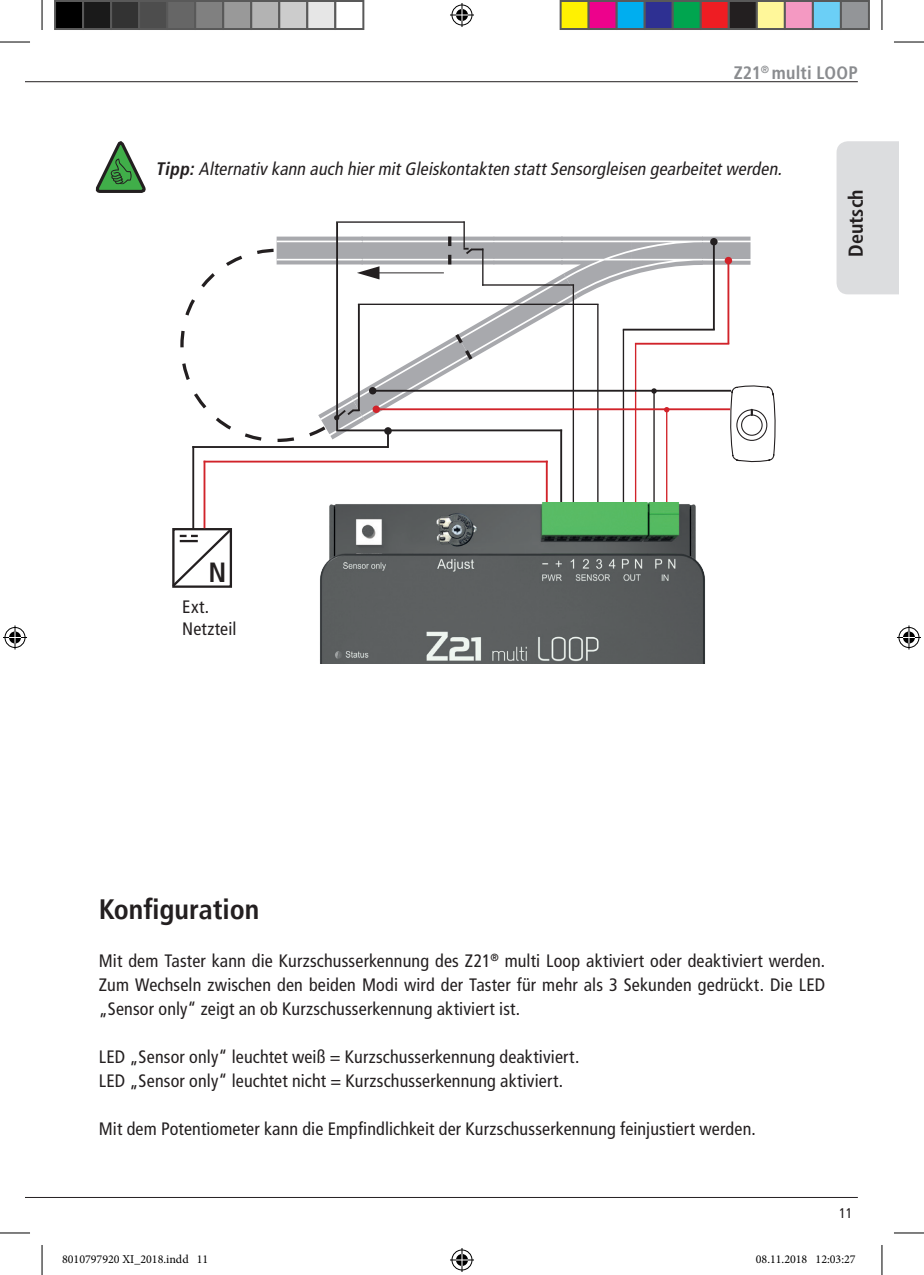
<style>
.page{position:relative;width:924px;height:1275px;background:#fff}
.page>*{position:absolute;margin:0;border:0;box-sizing:border-box;transform-origin:0 0}
.t1{font:700 condensed 28px "Frutiger LT";color:#231f20}
.t2{font:700 condensed 27.6px "Frutiger LT";color:#231f20}
.t3{font:700 condensed 20px "Frutiger LT";color:#231f20}
.t4{font:condensed 18px/24px "Frutiger LT";letter-spacing:.01em;color:#231f20}
.t5{font:italic condensed 18px "Frutiger LT";color:#231f20}
.t6{font:700 condensed 18px "Frutiger LT";letter-spacing:.01em;color:#8a8c8f}
.t7{font:condensed 14px "Frutiger LT";color:#231f20}
.t8{font:12px "Minion Pro";color:#000}
.s1{font-weight:700}
</style>
<div class="page">
<hr style="left:25px;top:81px;width:832px;height:1px;background:#231f20">
<hr style="left:25px;top:1197px;width:832px;height:1px;background:#231f20">
<div style="left:836px;top:141px;width:62px;height:153px;background:#dcdddf"></div>
<svg style="left:172px;top:526px;width:60px;height:62px"></svg>
<svg style="left:95px;top:141px;width:50px;height:52px"></svg>
<img style="left:320px;top:502px;width:385px;height:161px">
<hr style="left:203px;top:461px;width:2px;height:67px;background:#d1232a">
<hr style="left:192px;top:446px;width:2px;height:83px;background:#231f20">
<hr style="left:634px;top:343px;width:2px;height:159px;background:#d1232a">
<hr style="left:622px;top:330px;width:1px;height:172px;background:#231f20">
<hr style="left:572px;top:285px;width:1px;height:217px;background:#231f20">
<hr style="left:597px;top:304px;width:1px;height:198px;background:#231f20">
<hr style="left:560px;top:429px;width:2px;height:73px;background:#231f20">
<hr style="left:545px;top:461px;width:2px;height:41px;background:#d1232a">
<hr style="left:653px;top:391px;width:1px;height:111px;background:#231f20">
<hr style="left:665px;top:410px;width:2px;height:92px;background:#d1232a">
<svg style="left:180px;top:221px;width:596px;height:242px"></svg>
<div style="left:384px;top:427px;width:7px;height:8px;background:#231f20;border-radius:50%"></div>
<hr style="left:0;top:42px;width:30px;height:1px;background:#000">
<hr style="left:893px;top:42px;width:30px;height:1px;background:#000">
<hr style="left:0;top:1232px;width:30px;height:1px;background:#000">
<hr style="left:893px;top:1232px;width:30px;height:1px;background:#000">
<hr style="left:42px;top:0;width:1px;height:30px;background:#000">
<hr style="left:42px;top:1245px;width:1px;height:30px;background:#000">
<hr style="left:881px;top:0;width:1px;height:30px;background:#000">
<hr style="left:881px;top:1245px;width:1px;height:30px;background:#000">
<svg style="left:450px;top:3px;width:24px;height:24px"></svg>
<svg style="left:450px;top:1248px;width:24px;height:24px"></svg>
<svg style="left:3px;top:625px;width:24px;height:24px"></svg>
<svg style="left:897px;top:625px;width:23px;height:24px"></svg>
<div style="left:55px;top:1px;width:28px;height:28px;background:#000"></div>
<div style="left:54px;top:0;width:30px;height:30px;border:2px solid #595959"></div>
<div style="left:83px;top:1px;width:28px;height:28px;background:#1a1a1a"></div>
<div style="left:82px;top:0;width:30px;height:30px;border:2px solid #595959"></div>
<div style="left:111px;top:1px;width:28px;height:28px;background:#333"></div>
<div style="left:110px;top:0;width:30px;height:30px;border:2px solid #595959"></div>
<div style="left:139px;top:1px;width:28px;height:28px;background:#4d4d4d"></div>
<div style="left:138px;top:0;width:30px;height:30px;border:2px solid #595959"></div>
<div style="left:167px;top:1px;width:28px;height:28px;background:#666"></div>
<div style="left:166px;top:0;width:30px;height:30px;border:2px solid #595959"></div>
<div style="left:195px;top:1px;width:28px;height:28px;background:#808080"></div>
<div style="left:194px;top:0;width:30px;height:30px;border:2px solid #595959"></div>
<div style="left:223px;top:1px;width:28px;height:28px;background:#999"></div>
<div style="left:222px;top:0;width:30px;height:30px;border:2px solid #595959"></div>
<div style="left:251px;top:1px;width:28px;height:28px;background:#b3b3b3"></div>
<div style="left:250px;top:0;width:30px;height:30px;border:2px solid #595959"></div>
<div style="left:279px;top:1px;width:28px;height:28px;background:#ccc"></div>
<div style="left:278px;top:0;width:30px;height:30px;border:2px solid #595959"></div>
<div style="left:307px;top:1px;width:28px;height:28px;background:#e6e6e6"></div>
<div style="left:306px;top:0;width:30px;height:30px;border:2px solid #595959"></div>
<div style="left:334px;top:0;width:30px;height:30px;border:2px solid #595959"></div>
<div style="left:560px;top:1px;width:28px;height:28px;background:#fff101"></div>
<div style="left:559px;top:0;width:30px;height:30px;border:2px solid #595959"></div>
<div style="left:588px;top:1px;width:28px;height:28px;background:#ed028c"></div>
<div style="left:587px;top:0;width:30px;height:30px;border:2px solid #595959"></div>
<div style="left:616px;top:1px;width:28px;height:28px;background:#00aeef"></div>
<div style="left:615px;top:0;width:30px;height:30px;border:2px solid #595959"></div>
<div style="left:644px;top:1px;width:28px;height:28px;background:#2e3092"></div>
<div style="left:643px;top:0;width:30px;height:30px;border:2px solid #595959"></div>
<div style="left:672px;top:1px;width:28px;height:28px;background:#00a54f"></div>
<div style="left:671px;top:0;width:30px;height:30px;border:2px solid #595959"></div>
<div style="left:700px;top:1px;width:28px;height:28px;background:#ee1d23"></div>
<div style="left:699px;top:0;width:30px;height:30px;border:2px solid #595959"></div>
<div style="left:728px;top:1px;width:28px;height:28px;background:#231f20"></div>
<div style="left:727px;top:0;width:30px;height:30px;border:2px solid #595959"></div>
<div style="left:756px;top:1px;width:28px;height:28px;background:#fff79a"></div>
<div style="left:755px;top:0;width:30px;height:30px;border:2px solid #595959"></div>
<div style="left:784px;top:1px;width:28px;height:28px;background:#f499c2"></div>
<div style="left:783px;top:0;width:30px;height:30px;border:2px solid #595959"></div>
<div style="left:812px;top:1px;width:28px;height:28px;background:#6bcff6"></div>
<div style="left:811px;top:0;width:30px;height:30px;border:2px solid #595959"></div>
<div style="left:840px;top:1px;width:28px;height:28px;background:#939598"></div>
<div style="left:839px;top:0;width:30px;height:30px;border:2px solid #595959"></div>
<div style="left:755px;top:1255px;width:6px;height:8px;border:1px solid #fff;border-radius:50%"></div>
<svg style="left:756px;top:1255px;width:5px;height:8px"></svg>
<p class="t6" style="left:733px;top:62px;width:126px">Z21<sup>®</sup> multi LOOP</p>
<p class="t5" style="left:155px;top:158px;width:631px"><span class="s1">Tipp:</span>Alternativ kann auch hiermitGleiskontakten stattSensorgleisen gearbeitetwerden.</p>
<p class="t3" style="left:843px;top:257px;width:69px;rotate:-90deg">Deutsch</p>
<h2 class="t2" style="left:208px;top:556px;width:19px">N</h2>
<p class="t4" style="left:182px;top:595px;width:56px;line-height:22px">Ext.<br>Netzteil</p>
<h1 class="t1" style="left:99px;top:893px;width:162px">Konfiguration</h1>
<p class="t4" style="left:99px;top:949px;width:727px;text-align:justify">Mit dem Taster kann die Kurzschusserkennung des Z21<sup>®</sup> multi Loop aktiviert oder deaktiviert werden.<br>Zum Wechseln zwischen den beiden Modi wird der Taster für mehr als 3 Sekunden gedrückt. Die LED „Sensor only“ zeigt an ob Kurzschusserkennung aktiviert ist.</p>
<p class="t4" style="left:99px;top:1045px;width:482px">LED „Sensor only“ leuchtet weiß = Kurzschusserkennung deaktiviert.<br>LED „Sensor only“ leuchtet nicht = Kurzschusserkennung aktiviert.</p>
<p class="t4" style="left:99px;top:1117px;width:658px">Mit dem Potentiometer kann die Empfindlichkeit der Kurzschusserkennung feinjustiert werden.</p>
<p class="t7" style="left:838px;top:1205px;width:15px">11</p>
<p class="t8" style="left:62px;top:1251px;width:148px">8010797920 XI_2018.indd 11</p>
<p class="t8" style="left:755px;top:1251px;width:101px">08.11.2018 12:03:27</p>
</div>
